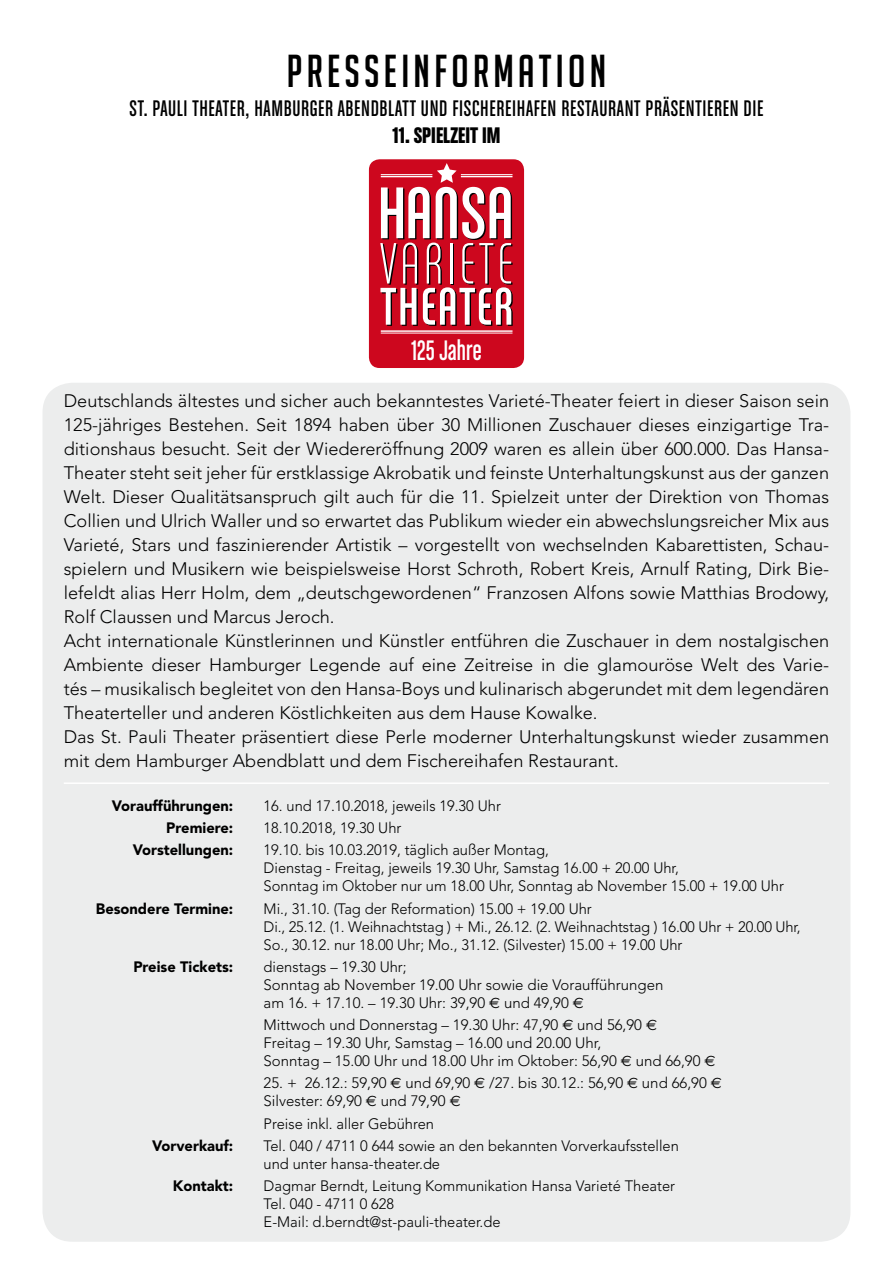
<style>
.page{position:relative;width:893px;height:1263px;background:#fff}
.page>*{position:absolute;margin:0;border:0;box-sizing:border-box;transform-origin:0 0}
.t1{font:45px "Big Noodle Titling";letter-spacing:.1em;color:#000;scale:.95 1}
.t2{font:30px "Chalet Comprime Cologne Sixty";letter-spacing:.005em;color:#fff;scale:.9 1}
.t3{font:24px "Chalet Comprime Cologne Sixty";letter-spacing:.03em;color:#000;scale:.95 1}
.t4{font:24px "Chalet Comprime Hong Kong Eighty";color:#000}
.t5{font:300 18px/24px "Avenir";color:#000}
.t6{font:300 15px/18px "Avenir";color:#000}
.t7{font:900 15px "Avenir";color:#000}
.s1{font-family:"Euro Sans";font-weight:400}
</style>
<div class="page">
<div style="left:43px;top:383px;width:807px;height:859px;background:#eceded;border-radius:30px"></div>
<div style="left:369px;top:159px;width:155px;height:209px;background:#cd071e;border-radius:11px"></div>
<hr style="left:381px;top:333px;width:131px;height:1px;background:#fff">
<hr style="left:381px;top:330px;width:131px;height:2px;background:#fff">
<svg style="left:380px;top:163px;width:133px;height:163px"></svg>
<hr style="left:64px;top:782px;width:765px;height:2px;background:#fff">
<h1 class="t1" style="left:287px;top:47px;width:338px">PRESSEINFORMATION</h1>
<h3 class="t3" style="left:130px;top:95px;width:669px">ST. PAULI THEATER, HAMBURGER ABENDBLATT UND FISCHEREIHAFEN RESTAURANT PRÄSENTIEREN DIE</h3>
<h3 class="t4" style="left:393px;top:121px;width:109px">11. SPIELZEIT IM</h3>
<h2 class="t2" style="left:411px;top:334px;width:79px">125 Jahre</h2>
<p class="t5" style="left:64px;top:389px;width:767px">Deutschlands ältestes und sicher auch bekanntestes Varieté-Theater feiert in dieser Saison sein 125-jähriges Bestehen. Seit 1894 haben über 30 Millionen Zuschauer dieses einzigartige Tra&shy;ditionshaus besucht. Seit der Wiedereröffnung 2009 waren es allein über 600.000. Das Hansa-Theater steht seit jeher für erstklassige Akrobatik und feinste Unterhaltungskunst aus der ganzen Welt. Dieser Qualitätsanspruch gilt auch für die 11. Spielzeit unter der Direktion von Thomas Collien und Ulrich Waller und so erwartet das Publikum wieder ein abwechslungsreicher Mix aus Varieté, Stars und faszinierender Artistik – vorgestellt von wechselnden Kabarettisten, Schau&shy;spielern und Musikern wie beispielsweise Horst Schroth, Robert Kreis, Arnulf Rating, Dirk Bie&shy;lefeldt alias Herr Holm, dem „deutschgewordenen“ Franzosen Alfons sowie Matthias Brodowy, Rolf Claussen und Marcus Jeroch.<br>Acht internationale Künstlerinnen und Künstler entführen die Zuschauer in dem nostalgischen Ambiente dieser Hamburger Legende auf eine Zeitreise in die glamouröse Welt des Varie&shy;tés – musikalisch begleitet von den Hansa-Boys und kulinarisch abgerundet mit dem legendären Theaterteller und anderen Köstlichkeiten aus dem Hause Kowalke.<br>Das St. Pauli Theater präsentiert diese Perle moderner Unterhaltungskunst wieder zusammen mit dem Hamburger Abendblatt und dem Fischereihafen Restaurant.</p>
<p class="t7" style="left:112px;top:796px;width:123px">Voraufführungen:</p>
<p class="t6" style="left:264px;top:797px;width:239px">16. und 17.10.2018, jeweils 19.30 Uhr</p>
<p class="t7" style="left:166px;top:819px;width:68px">Premiere:</p>
<p class="t6" style="left:264px;top:819px;width:139px">18.10.2018, 19.30 Uhr</p>
<p class="t7" style="left:133px;top:841px;width:102px">Vorstellungen:</p>
<p class="t6" style="left:264px;top:841px;width:522px">19.10. bis 10.03.2019, täglich außer Montag,<br>Dienstag - Freitag, jeweils 19.30 Uhr, Samstag 16.00 + 20.00 Uhr,<br>Sonntag im Oktober nur um 18.00 Uhr, Sonntag ab November 15.00 + 19.00 Uhr</p>
<p class="t7" style="left:96px;top:899px;width:139px">Besondere Termine:</p>
<p class="t6" style="left:264px;top:899px;width:538px">Mi., 31.10. (Tag der Reformation) 15.00 + 19.00 Uhr<br>Di., 25.12. (1. Weihnachtstag ) + Mi., 26.12. (2. Weihnachtstag ) 16.00 Uhr + 20.00 Uhr,<br>So., 30.12. nur 18.00 Uhr; Mo., 31.12. (Silvester) 15.00 + 19.00 Uhr</p>
<p class="t7" style="left:133px;top:957px;width:101px">Preise Tickets:</p>
<p class="t6" style="left:264px;top:958px;width:401px">dienstags – 19.30 Uhr;<br>Sonntag ab November 19.00 Uhr sowie die Voraufführungen am 16. + 17.10. – 19.30 Uhr: 39,90 <span class="s1">€</span> und 49,90 <span class="s1">€</span></p>
<p class="t6" style="left:264px;top:1016px;width:453px">Mittwoch und Donnerstag – 19.30 Uhr: 47,90 <span class="s1">€</span> und 56,90 <span class="s1">€<br></span>Freitag – 19.30 Uhr, Samstag – 16.00 und 20.00 Uhr,<br>Sonntag – 15.00 Uhr und 18.00 Uhr im Oktober: 56,90 <span class="s1">€</span> und 66,90 <span class="s1">€</span></p>
<p class="t6" style="left:264px;top:1074px;width:460px">25. + 26.12.: 59,90 <span class="s1">€</span> und 69,90 <span class="s1">€</span> /27. bis 30.12.: 56,90 <span class="s1">€</span> und 66,90 <span class="s1">€<br></span>Silvester: 69,90 <span class="s1">€</span> und 79,90 <span class="s1">€</span></p>
<p class="t6" style="left:264px;top:1114px;width:172px">Preise inkl. aller Gebühren</p>
<p class="t7" style="left:152px;top:1136px;width:83px">Vorverkauf:</p>
<p class="t6" style="left:264px;top:1137px;width:417px">Tel. 040 / 4711 0 644 sowie an den bekannten Vorverkaufsstellen und unter hansa-theater.de</p>
<p class="t7" style="left:173px;top:1177px;width:62px">Kontakt:</p>
<p class="t6" style="left:264px;top:1177px;width:413px">Dagmar Berndt, Leitung Kommunikation Hansa Varieté Theater<br>Tel. 040 - 4711 0 628<br>E-Mail: d.berndt@st-pauli-theater.de</p>
</div>
